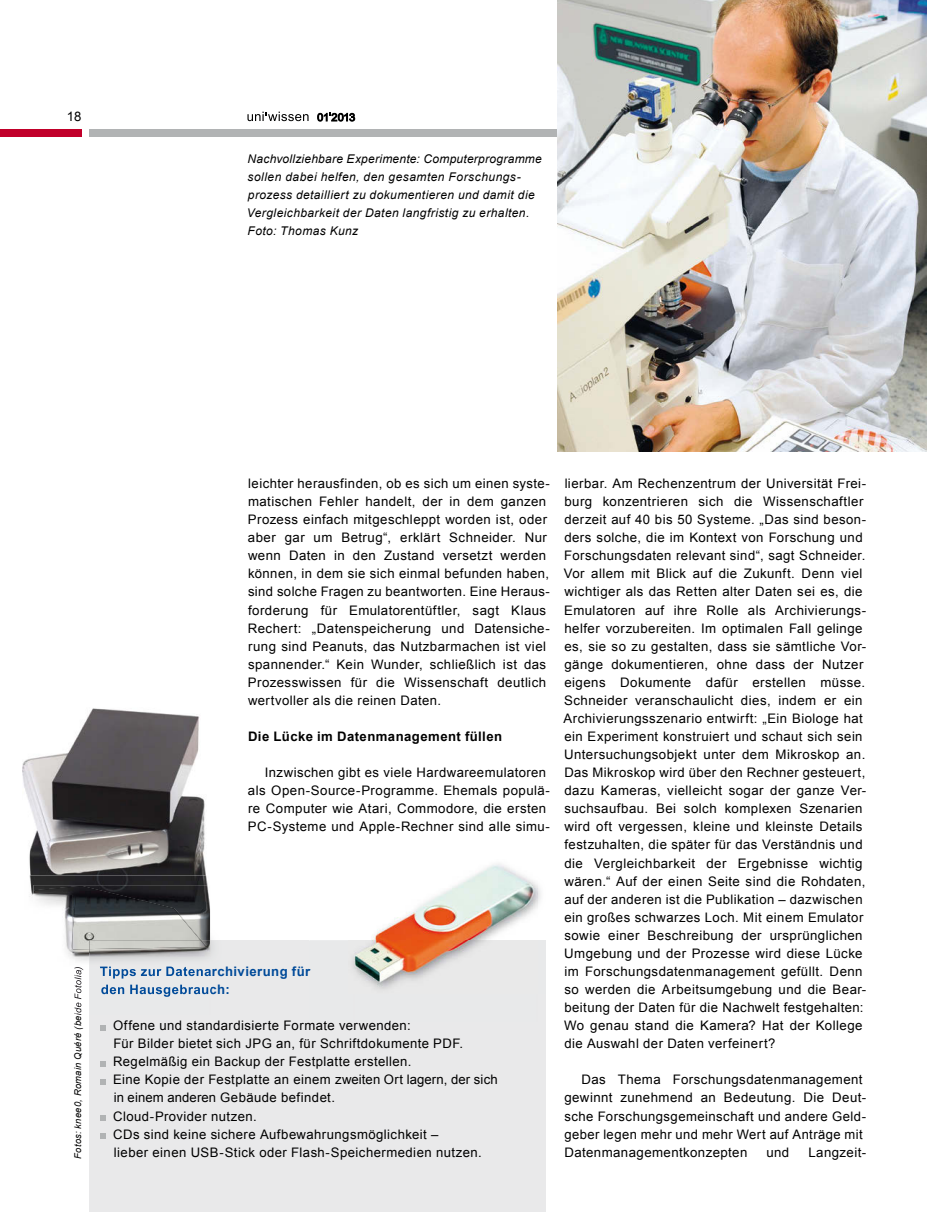
<style>
.page{position:relative;width:927px;height:1212px;background:#fff}
.page>*{position:absolute;margin:0;border:0;box-sizing:border-box;transform-origin:0 0}
.t1{font:13.2px/18px "Arial";letter-spacing:.035em;color:#000}
.t2{font:700 13.2px "Arial";letter-spacing:.035em;color:#000}
.t3{font:700 13.2px "Arial";letter-spacing:.035em;color:#004a99}
.t4{font:italic 12px/18px "Arial";letter-spacing:.035em;color:#000}
.t5{font:italic 9.3px "Arial";letter-spacing:.03em;color:#000}
</style>
<div class="page">
<div style="left:89px;top:940px;width:457px;height:272px;background:#e9e9ea"></div>
<div style="left:89px;top:129px;width:766px;height:8px;background:#b1b3b4"></div>
<div style="left:0;top:129px;width:82px;height:8px;background:#c1002a"></div>
<svg style="left:100px;top:1025px;width:5px;height:5px"></svg>
<svg style="left:100px;top:1061px;width:5px;height:5px"></svg>
<svg style="left:100px;top:1079px;width:5px;height:5px"></svg>
<svg style="left:100px;top:1115px;width:5px;height:5px"></svg>
<svg style="left:100px;top:1133px;width:5px;height:5px"></svg>
<img style="left:557px;top:0;width:370px;height:452px">
<img style="left:22px;top:708px;width:186px;height:195px">
<img style="left:74px;top:967px;width:9px;height:48px">
<img style="left:33px;top:885px;width:177px;height:72px">
<img style="left:73px;top:886px;width:128px;height:67px">
<img style="left:89px;top:940px;width:118px;height:12px">
<img style="left:34px;top:886px;width:166px;height:63px">
<img style="left:89px;top:940px;width:117px;height:9px">
<img style="left:100px;top:966px;width:110px;height:13px">
<img style="left:101px;top:985px;width:108px;height:12px">
<img style="left:355px;top:887px;width:186px;height:102px">
<img style="left:355px;top:864px;width:183px;height:24px">
<img style="left:310px;top:956px;width:45px;height:15px">
<svg style="left:247px;top:112px;width:62px;height:9px"></svg>
<svg style="left:317px;top:112px;width:38px;height:9px"></svg>
<p class="t1" style="left:67px;top:107px;width:16px">18</p>
<p class="t4" style="left:247px;top:150px;width:297px">Nachvollziehbare Experimente: Computerprogramme sollen dabei helfen, den gesamten Forschungs&shy;prozess detailliert zu dokumentieren und damit die Vergleichbarkeit der Daten langfristig zu erhalten.<br>Foto: Thomas Kunz</p>
<p class="t5" style="left:72px;top:1159px;width:194px;rotate:-90deg">Fotos: knee0, Romain Quéré (beide Fotolia)</p>
<p class="t1" style="left:248px;top:474px;width:303px">leichter herausfinden, ob es sich um einen syste&shy;matischen Fehler handelt, der in dem ganzen Prozess einfach mitgeschleppt worden ist, oder aber gar um Betrug“, erklärt Schneider. Nur wenn Daten in den Zustand versetzt werden können, in dem sie sich einmal befunden haben, sind solche Fragen zu beantworten. Eine Heraus&shy;forderung für Emulatorentüftler, sagt Klaus Rechert: „Datenspeicherung und Datensiche&shy;rung sind Peanuts, das Nutzbarmachen ist viel spannender.“ Kein Wunder, schließlich ist das Prozesswissen für die Wissenschaft deutlich wertvoller als die reinen Daten.</p>
<p class="t2" style="left:248px;top:728px;width:256px">Die Lücke im Datenmanagement füllen</p>
<p class="t1" style="left:248px;top:764px;width:303px;text-indent:17px">Inzwischen gibt es viele Hardwareemulatoren als Open-Source-Programme. Ehemals populä&shy;re Computer wie Atari, Commodore, die ersten PC-Systeme und Apple-Rechner sind alle simu-</p>
<p class="t3" style="left:100px;top:962px;width:212px">Tipps zur Datenarchivierung für</p>
<p class="t1" style="left:113px;top:1017px;width:386px">Offene und standardisierte Formate verwenden:<br>Für Bilder bietet sich JPG an, für Schriftdokumente PDF.<br>Regelmäßig ein Backup der Festplatte erstellen.<br>Eine Kopie der Festplatte an einem zweiten Ort lagern, der sich in einem anderen Gebäude befindet.<br>Cloud-Provider nutzen.<br>CDs sind keine sichere Aufbewahrungsmöglichkeit –<br>lieber einen USB-Stick oder Flash-Speichermedien nutzen.</p>
<p class="t1" style="left:564px;top:474px;width:304px">lierbar. Am Rechenzentrum der Universität Frei&shy;burg konzentrieren sich die Wissenschaftler derzeit auf 40 bis 50 Systeme. „Das sind beson&shy;ders solche, die im Kontext von Forschung und Forschungsdaten relevant sind“, sagt Schneider.<br>Vor allem mit Blick auf die Zukunft. Denn viel wichtiger als das Retten alter Daten sei es, die Emulatoren auf ihre Rolle als Archivierungs&shy;helfer vorzubereiten. Im optimalen Fall gelinge es, sie so zu gestalten, dass sie sämtliche Vor&shy;gänge dokumentieren, ohne dass der Nutzer eigens Dokumente dafür erstellen müsse.<br>Schneider veranschaulicht dies, indem er ein Archivierungsszenario entwirft: „Ein Biologe hat ein Experiment konstruiert und schaut sich sein Untersuchungsobjekt unter dem Mikroskop an.<br>Das Mikroskop wird über den Rechner gesteuert, dazu Kameras, vielleicht sogar der ganze Ver&shy;suchsaufbau. Bei solch komplexen Szenarien wird oft vergessen, kleine und kleinste Details festzuhalten, die später für das Verständnis und die Vergleichbarkeit der Ergebnisse wichtig wären.“ Auf der einen Seite sind die Rohdaten, auf der anderen ist die Publikation – dazwischen ein großes schwarzes Loch. Mit einem Emulator sowie einer Beschreibung der ursprünglichen Umgebung und der Prozesse wird diese Lücke im Forschungsdatenmanagement gefüllt. Denn so werden die Arbeitsumgebung und die Bear&shy;beitung der Daten für die Nachwelt festgehalten:<br>Wo genau stand die Kamera? Hat der Kollege die Auswahl der Daten verfeinert?</p>
<p class="t1" style="left:564px;top:1071px;width:303px;text-indent:17px">Das Thema Forschungsdatenmanagement gewinnt zunehmend an Bedeutung. Die Deut&shy;sche Forschungsgemeinschaft und andere Geld&shy;geber legen mehr und mehr Wert auf Anträge mit Datenmanagementkonzepten</p>
<p class="t1" style="left:766px;top:1143px;width:24px">und</p>
<p class="t1" style="left:808px;top:1143px;width:59px">Langzeit-</p>
</div>
